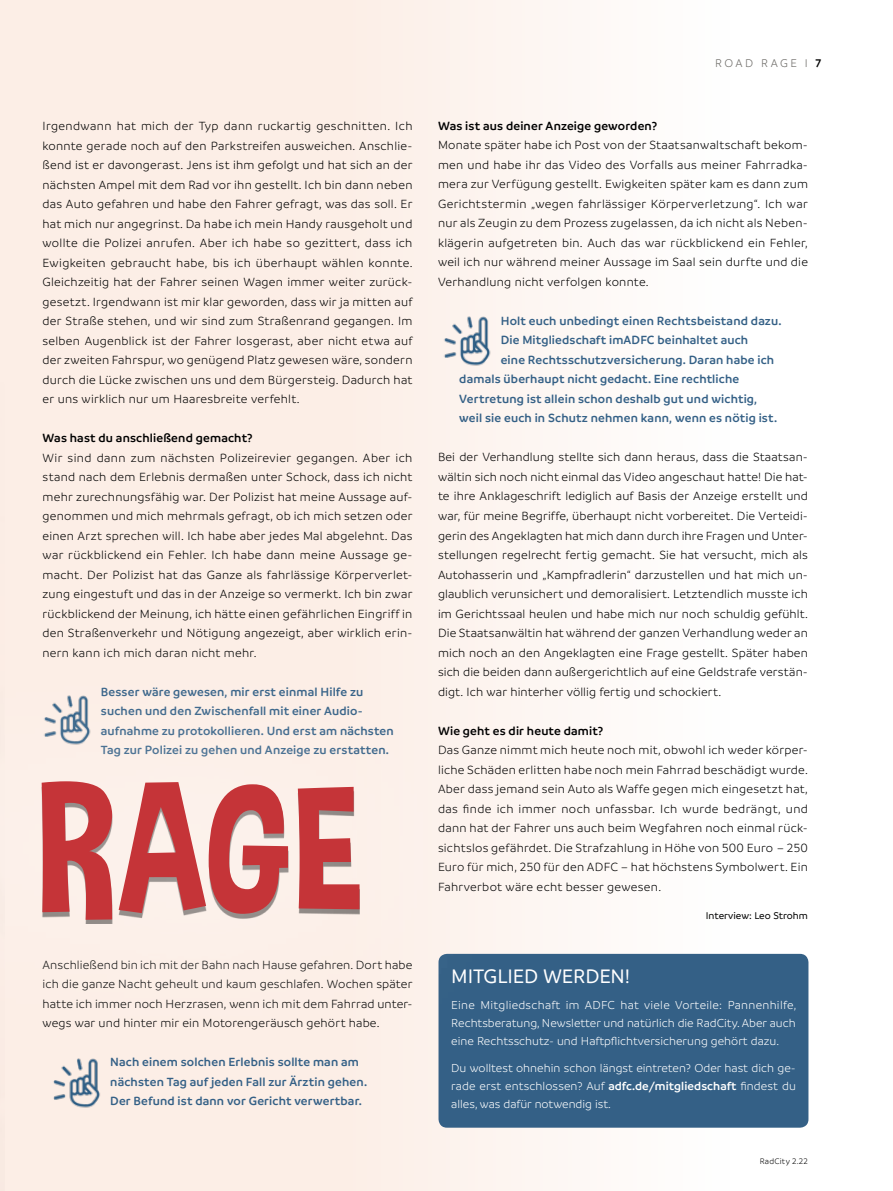
<style>
.page{position:relative;width:893px;height:1191px;background:#fff}
.page>*{position:absolute;margin:0;border:0;box-sizing:border-box;transform-origin:0 0}
.t1{font:180px "Dimbo";color:#c53438}
.t2{font:500 21px "Branding";letter-spacing:-.005em;color:#fff}
.t3{font:300 12.75px/19.5px "Branding";letter-spacing:.015em;color:#000;text-align:justify}
.t4{font:600 12.75px/19.5px "Branding";letter-spacing:.015em;color:#346086}
.t5{font:600 12.75px "Branding";letter-spacing:.015em;color:#000}
.t6{font:300 12.3px/18px "Branding";color:#fff;text-align:justify}
.t7{font:300 12px "Branding";letter-spacing:.21em;color:#6a6864}
.t8{font:500 10.5px "Branding";color:#000}
.t9{font:300 8.7px "Branding";letter-spacing:.025em;color:#000}
.s1{font-weight:600;color:#000}
.s2{font-weight:600}
</style>
<div class="page">
<div style="left:0;top:0;width:893px;height:1191px;background:linear-gradient(to right,#fbe9df,#fff)"></div>
<img style="left:0;top:382px;width:4px;height:809px">
<img style="left:433px;top:314px;width:68px;height:57px">
<div style="left:438px;top:954px;width:370px;height:173px;background:#346086;border-radius:9px"></div>
<img style="left:43px;top:1083px;width:67px;height:30px">
<div style="left:0;top:612px;width:520px;height:471px;background:#fff;opacity:.75"></div>
<p class="t3" style="left:43px;top:116px;width:371px">Irgendwann hat mich der Typ dann ruckartig geschnitten. Ich konnte gerade noch auf den Parkstreifen ausweichen. Anschlie&shy;ßend ist er davongerast. Jens ist ihm gefolgt und hat sich an der nächsten Ampel mit dem Rad vor ihn gestellt. Ich bin dann neben das Auto gefahren und habe den Fahrer gefragt, was das soll. Er hat mich nur angegrinst. Da habe ich mein Handy rausgeholt und wollte die Polizei anrufen. Aber ich habe so gezittert, dass ich Ewigkeiten gebraucht habe, bis ich überhaupt wählen konnte.<br>Gleichzeitig hat der Fahrer seinen Wagen immer weiter zurück&shy;gesetzt. Irgendwann ist mir klar geworden, dass wir ja mitten auf der Straße stehen, und wir sind zum Straßenrand gegangen. Im selben Augenblick ist der Fahrer losgerast, aber nicht etwa auf der zweiten Fahrspur, wo genügend Platz gewesen wäre, sondern durch die Lücke zwischen uns und dem Bürgersteig. Dadurch hat er uns wirklich nur um Haaresbreite verfehlt.</p>
<p class="t5" style="left:43px;top:431px;width:211px">Was hast du anschließend gemacht?</p>
<p class="t3" style="left:43px;top:448px;width:371px">Wir sind dann zum nächsten Polizeirevier gegangen. Aber ich stand nach dem Erlebnis dermaßen unter Schock, dass ich nicht mehr zurechnungsfähig war. Der Polizist hat meine Aussage auf&shy;genommen und mich mehrmals gefragt, ob ich mich setzen oder einen Arzt sprechen will. Ich habe aber jedes Mal abgelehnt. Das war rückblickend ein Fehler. Ich habe dann meine Aussage ge&shy;macht. Der Polizist hat das Ganze als fahrlässige Körperverlet&shy;zung eingestuft und das in der Anzeige so vermerkt. Ich bin zwar rückblickend der Meinung, ich hätte einen gefährlichen Eingriff in den Straßenverkehr und Nötigung angezeigt, aber wirklich erin&shy;nern kann ich mich daran nicht mehr.</p>
<p class="t4" style="left:101px;top:682px;width:294px">Besser wäre gewesen, mir erst einmal Hilfe zu suchen und den Zwischenfall mit einer Audio&shy;aufnahme zu protokollieren. Und erst am nächsten Tag zur Polizei zu gehen und Anzeige zu erstatten.</p>
<h1 class="t1" style="left:37px;top:741px;width:328px">RAGE</h1>
<p class="t3" style="left:43px;top:955px;width:371px">Anschließend bin ich mit der Bahn nach Hause gefahren. Dort habe ich die ganze Nacht geheult und kaum geschlafen. Wochen später hatte ich immer noch Herzrasen, wenn ich mit dem Fahrrad unter&shy;wegs war und hinter mir ein Motorengeräusch gehört habe.</p>
<p class="t4" style="left:110px;top:1052px;width:258px">Nach einem solchen Erlebnis sollte man am nächsten Tag auf jeden Fall zur Ärztin gehen.<br>Der Befund ist dann vor Gericht verwertbar.</p>
<p class="t7" style="left:715px;top:56px;width:108px">ROAD RAGE I <span class="s1">7</span></p>
<p class="t5" style="left:438px;top:119px;width:221px">Was ist aus deiner Anzeige geworden?</p>
<p class="t3" style="left:438px;top:136px;width:371px">Monate später habe ich Post von der Staatsanwaltschaft bekom&shy;men und habe ihr das Video des Vorfalls aus meiner Fahrradka&shy;mera zur Verfügung gestellt. Ewigkeiten später kam es dann zum Gerichtstermin „wegen fahrlässiger Körperverletzung“. Ich war nur als Zeugin zu dem Prozess zugelassen, da ich nicht als Neben&shy;klägerin aufgetreten bin. Auch das war rückblickend ein Fehler, weil ich nur während meiner Aussage im Saal sein durfte und die Verhandlung nicht verfolgen konnte.</p>
<p class="t4" style="left:501px;top:311px;width:282px">Holt euch unbedingt einen Rechtsbeistand dazu.</p>
<p class="t4" style="left:501px;top:330px;width:249px">Die Mitgliedschaft imADFC beinhaltet auch</p>
<p class="t4" style="left:501px;top:350px;width:275px">eine Rechtsschutzversicherung. Daran habe ich</p>
<p class="t4" style="left:459px;top:369px;width:281px">damals überhaupt nicht gedacht. Eine rechtliche</p>
<p class="t4" style="left:459px;top:389px;width:299px">Vertretung ist allein schon deshalb gut und wichtig,</p>
<p class="t4" style="left:459px;top:408px;width:319px">weil sie euch in Schutz nehmen kann, wenn es nötig ist.</p>
<p class="t3" style="left:438px;top:448px;width:371px">Bei der Verhandlung stellte sich dann heraus, dass die Staatsan&shy;wältin sich noch nicht einmal das Video angeschaut hatte! Die hat&shy;te ihre Anklageschrift lediglich auf Basis der Anzeige erstellt und war, für meine Begriffe, überhaupt nicht vorbereitet. Die Verteidi&shy;gerin des Angeklagten hat mich dann durch ihre Fragen und Unter&shy;stellungen regelrecht fertig gemacht. Sie hat versucht, mich als Autohasserin und „Kampfradlerin“ darzustellen und hat mich un&shy;glaublich verunsichert und demoralisiert. Letztendlich musste ich im Gerichtssaal heulen und habe mich nur noch schuldig gefühlt.<br>Die Staatsanwältin hat während der ganzen Verhandlung weder an mich noch an den Angeklagten eine Frage gestellt. Später haben sich die beiden dann außergerichtlich auf eine Geldstrafe verstän&shy;digt. Ich war hinterher völlig fertig und schockiert.</p>
<p class="t5" style="left:438px;top:723px;width:167px">Wie geht es dir heute damit?</p>
<p class="t3" style="left:438px;top:740px;width:371px">Das Ganze nimmt mich heute noch mit, obwohl ich weder körper&shy;liche Schäden erlitten habe noch mein Fahrrad beschädigt wurde.<br>Aber dass jemand sein Auto als Waffe gegen mich eingesetzt hat, das finde ich immer noch unfassbar. Ich wurde bedrängt, und dann hat der Fahrer uns auch beim Wegfahren noch einmal rück&shy;sichtslos gefährdet. Die Strafzahlung in Höhe von 500 Euro – 250<br>Euro für mich, 250 für den ADFC – hat höchstens Symbolwert. Ein Fahrverbot wäre echt besser gewesen.</p>
<p class="t8" style="left:706px;top:909px;width:104px">Interview: Leo Strohm</p>
<h2 class="t2" style="left:451px;top:965px;width:180px">MITGLIED WERDEN!</h2>
<p class="t6" style="left:451px;top:996px;width:347px">Eine Mitgliedschaft im ADFC hat viele Vorteile: Pannenhilfe, Rechtsberatung, Newsletter und natürlich die RadCity. Aber auch eine Rechtsschutz- und Haftpflichtversicherung gehört dazu.</p>
<p class="t6" style="left:451px;top:1059px;width:346px">Du wolltest ohnehin schon längst eintreten? Oder hast dich ge&shy;rade erst entschlossen? Auf <span class="s2">adfc.de/mitgliedschaft</span> findest du alles, was dafür notwendig ist.</p>
<p class="t9" style="left:760px;top:1156px;width:50px">RadCity 2.22</p>
</div>
